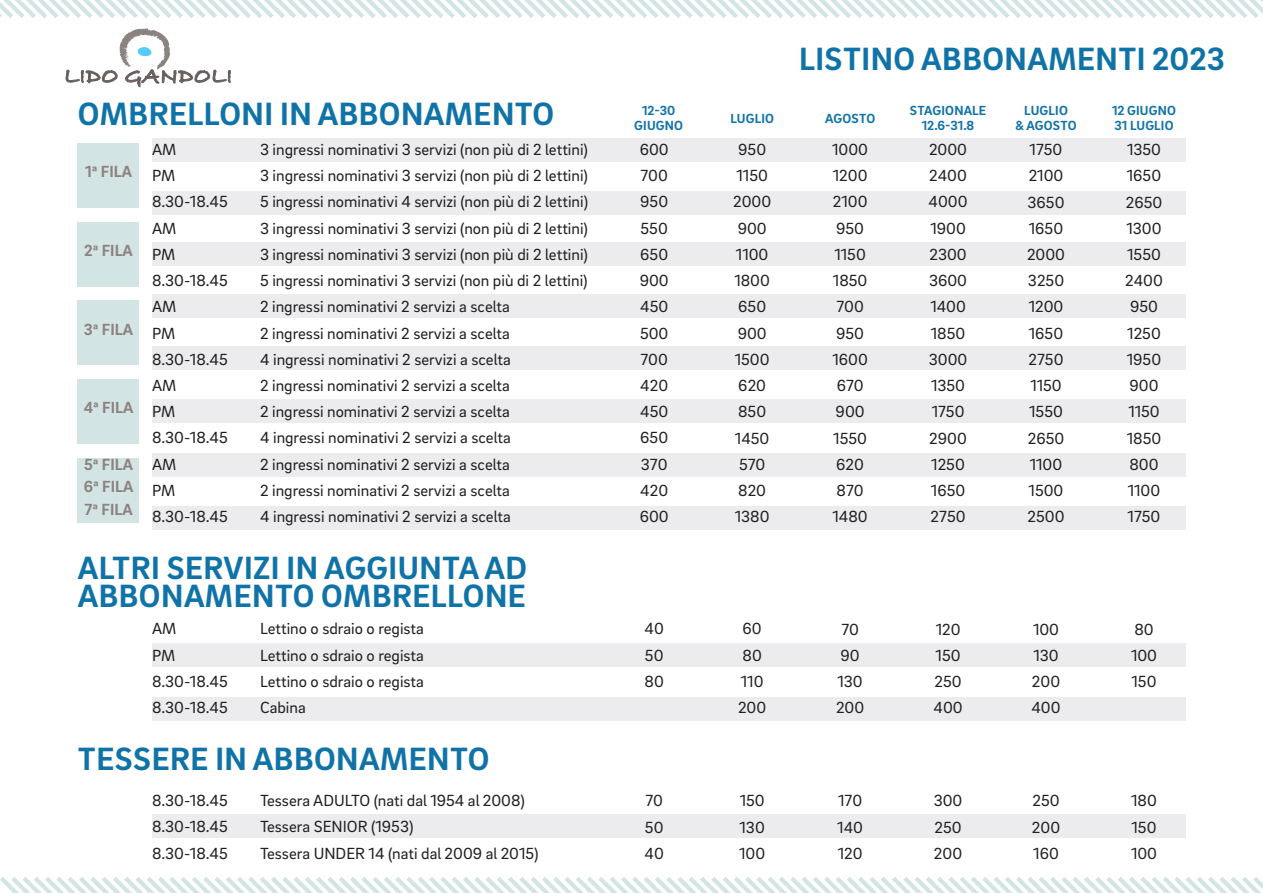
<style>
.page{position:relative;width:1263px;height:893px;background:#fff}
.page>*{position:absolute;margin:0;border:0;box-sizing:border-box;transform-origin:0 0}
.t1{font:700 33px/28.5px "Brix Sans";letter-spacing:.015em;color:#1073a8}
.t2{font:16.5px/26.2px "Brix Sans";color:#231f20;text-align:justify}
.t3{font:700 16.5px/22.5px "Brix Sans";color:#8c827f;text-align:justify}
.t4{font:700 13.5px/15px "Brix Sans";letter-spacing:.015em;color:#1073a8;text-align:center}
</style>
<div class="page">
<div style="left:152px;top:138px;width:1033px;height:24px;background:#ececee"></div>
<div style="left:152px;top:191px;width:1033px;height:24px;background:#ececee"></div>
<div style="left:152px;top:242px;width:1033px;height:24px;background:#ececee"></div>
<div style="left:152px;top:294px;width:1033px;height:24px;background:#ececee"></div>
<div style="left:152px;top:346px;width:1033px;height:24px;background:#ececee"></div>
<div style="left:152px;top:400px;width:1033px;height:23px;background:#ececee"></div>
<div style="left:152px;top:453px;width:1033px;height:23px;background:#ececee"></div>
<div style="left:152px;top:506px;width:1033px;height:23px;background:#ececee"></div>
<div style="left:152px;top:643px;width:1033px;height:24px;background:#ececee"></div>
<div style="left:152px;top:697px;width:1033px;height:23px;background:#ececee"></div>
<div style="left:152px;top:814px;width:1033px;height:24px;background:#ececee"></div>
<svg style="left:0;top:877px;width:1263px;height:16px"></svg>
<div style="left:78px;top:143px;width:61px;height:65px;background:#d3e4e4"></div>
<div style="left:78px;top:222px;width:61px;height:64px;background:#d3e4e4"></div>
<div style="left:78px;top:300px;width:61px;height:65px;background:#d3e4e4"></div>
<div style="left:78px;top:379px;width:61px;height:65px;background:#d3e4e4"></div>
<div style="left:78px;top:458px;width:61px;height:64px;background:#d3e4e4"></div>
<svg style="left:0;top:0;width:1263px;height:87px"></svg>
<h1 class="t1" style="left:78px;top:98px;width:478px">OMBRELLONI IN ABBONAMENTO</h1>
<p class="t3" style="left:85px;top:160px;width:48px">1ª FILA</p>
<p class="t3" style="left:84px;top:238px;width:50px">2ª FILA</p>
<p class="t3" style="left:84px;top:317px;width:51px">3ª FILA</p>
<p class="t3" style="left:84px;top:396px;width:51px">4ª FILA</p>
<p class="t3" style="left:84px;top:452px;width:51px">5ª FILA 6ª FILA 7ª FILA</p>
<p class="t2" style="left:152px;top:135px;width:26px">AM</p>
<p class="t2" style="left:260px;top:135px;width:329px">3 ingressi nominativi 3 servizi (non più di 2 lettini)</p>
<p class="t2" style="left:152px;top:162px;width:25px">PM</p>
<p class="t2" style="left:260px;top:162px;width:329px">3 ingressi nominativi 3 servizi (non più di 2 lettini)</p>
<p class="t2" style="left:152px;top:188px;width:77px">8.30-18.45</p>
<p class="t2" style="left:260px;top:188px;width:330px">5 ingressi nominativi 4 servizi (non più di 2 lettini)</p>
<p class="t2" style="left:152px;top:214px;width:26px">AM</p>
<p class="t2" style="left:260px;top:214px;width:329px">3 ingressi nominativi 3 servizi (non più di 2 lettini)</p>
<p class="t2" style="left:152px;top:240px;width:25px">PM</p>
<p class="t2" style="left:260px;top:240px;width:329px">3 ingressi nominativi 3 servizi (non più di 2 lettini)</p>
<p class="t2" style="left:152px;top:267px;width:77px">8.30-18.45</p>
<p class="t2" style="left:260px;top:267px;width:329px">5 ingressi nominativi 3 servizi (non più di 2 lettini)</p>
<p class="t2" style="left:152px;top:293px;width:26px">AM</p>
<p class="t2" style="left:260px;top:293px;width:251px">2 ingressi nominativi 2 servizi a scelta</p>
<p class="t2" style="left:152px;top:319px;width:25px">PM</p>
<p class="t2" style="left:260px;top:319px;width:251px">2 ingressi nominativi 2 servizi a scelta</p>
<p class="t2" style="left:152px;top:345px;width:77px">8.30-18.45</p>
<p class="t2" style="left:260px;top:345px;width:252px">4 ingressi nominativi 2 servizi a scelta</p>
<p class="t2" style="left:152px;top:372px;width:26px">AM</p>
<p class="t2" style="left:260px;top:372px;width:251px">2 ingressi nominativi 2 servizi a scelta</p>
<p class="t2" style="left:152px;top:398px;width:25px">PM</p>
<p class="t2" style="left:260px;top:398px;width:251px">2 ingressi nominativi 2 servizi a scelta</p>
<p class="t2" style="left:152px;top:424px;width:77px">8.30-18.45</p>
<p class="t2" style="left:260px;top:424px;width:252px">4 ingressi nominativi 2 servizi a scelta</p>
<p class="t2" style="left:152px;top:450px;width:26px">AM</p>
<p class="t2" style="left:260px;top:450px;width:251px">2 ingressi nominativi 2 servizi a scelta</p>
<p class="t2" style="left:152px;top:476px;width:25px">PM</p>
<p class="t2" style="left:260px;top:476px;width:251px">2 ingressi nominativi 2 servizi a scelta</p>
<p class="t2" style="left:152px;top:503px;width:77px">8.30-18.45</p>
<p class="t2" style="left:260px;top:503px;width:252px">4 ingressi nominativi 2 servizi a scelta</p>
<h1 class="t1" style="left:78px;top:552px;width:450px">ALTRI SERVIZI IN AGGIUNTA AD<br>ABBONAMENTO OMBRELLONE</h1>
<p class="t2" style="left:152px;top:615px;width:26px">AM</p>
<p class="t2" style="left:260px;top:615px;width:165px">Lettino o sdraio o regista</p>
<p class="t2" style="left:152px;top:641px;width:25px">PM</p>
<p class="t2" style="left:260px;top:641px;width:165px">Lettino o sdraio o regista</p>
<p class="t2" style="left:152px;top:668px;width:77px">8.30-18.45</p>
<p class="t2" style="left:260px;top:668px;width:165px">Lettino o sdraio o regista</p>
<p class="t2" style="left:152px;top:694px;width:77px">8.30-18.45</p>
<p class="t2" style="left:260px;top:694px;width:47px">Cabina</p>
<h1 class="t1" style="left:78px;top:743px;width:413px">TESSERE IN ABBONAMENTO</h1>
<p class="t2" style="left:152px;top:787px;width:77px">8.30-18.45</p>
<p class="t2" style="left:260px;top:787px;width:266px">Tessera ADULTO (nati dal 1954 al 2008)</p>
<p class="t2" style="left:152px;top:813px;width:77px">8.30-18.45</p>
<p class="t2" style="left:260px;top:813px;width:155px">Tessera SENIOR (1953)</p>
<p class="t2" style="left:152px;top:839px;width:77px">8.30-18.45</p>
<p class="t2" style="left:260px;top:839px;width:280px">Tessera UNDER 14 (nati dal 2009 al 2015)</p>
<h1 class="t1" style="left:799px;top:43px;width:427px">LISTINO ABBONAMENTI 2023</h1>
<p class="t4" style="left:634px;top:102px;width:50px">12-30<br>GIUGNO</p>
<p class="t4" style="left:730px;top:110px;width:45px">LUGLIO</p>
<p class="t4" style="left:825px;top:110px;width:52px">AGOSTO</p>
<p class="t4" style="left:910px;top:102px;width:78px">STAGIONALE<br>12.6-31.8</p>
<p class="t4" style="left:1015px;top:102px;width:63px">LUGLIO<br>&amp; AGOSTO</p>
<p class="t4" style="left:1112px;top:102px;width:66px;text-align:left">12 GIUGNO<br>31 LUGLIO</p>
<p class="t2" style="left:640px;top:136px;width:31px">600<br>700<br>950<br>550<br>650<br>900<br>450<br>500<br>700<br>420<br>450<br>650<br>370<br>420<br>600</p>
<p class="t2" style="left:644px;top:615px;width:21px">40<br>50<br>80</p>
<p class="t2" style="left:644px;top:787px;width:21px">70<br>50<br>40</p>
<p class="t2" style="left:733px;top:136px;width:40px;text-align:center">950<br>1150<br>2000<br>900<br>1100<br>1800<br>650<br>900<br>1500<br>620<br>850<br>1450<br>570<br>820<br>1380</p>
<p class="t2" style="left:738px;top:615px;width:30px;text-align:left">60<br>80<br>110<br>200</p>
<p class="t2" style="left:739px;top:787px;width:28px">150<br>130<br>100</p>
<p class="t2" style="left:832px;top:136px;width:37px;text-align:left">1000<br>1200<br>2100<br>950<br>1150<br>1850<br>700<br>950<br>1600<br>670<br>900<br>1550<br>620<br>870<br>1480</p>
<p class="t2" style="left:836px;top:615px;width:30px;text-align:center">70<br>90<br>130<br>200</p>
<p class="t2" style="left:837px;top:787px;width:27px">170<br>140<br>120</p>
<p class="t2" style="left:928px;top:136px;width:41px;text-align:left">2000<br>2400<br>4000<br>1900<br>2300<br>3600<br>1400<br>1850<br>3000<br>1350<br>1750<br>2900<br>1250<br>1650<br>2750</p>
<p class="t2" style="left:933px;top:615px;width:31px;text-align:left">120<br>150<br>250<br>400</p>
<p class="t2" style="left:934px;top:787px;width:30px">300<br>250<br>200</p>
<p class="t2" style="left:1027px;top:136px;width:40px;text-align:left">1750<br>2100<br>3650<br>1650<br>2000<br>3250<br>1200<br>1650<br>2750<br>1150<br>1550<br>2650<br>1100<br>1500<br>2500</p>
<p class="t2" style="left:1031px;top:615px;width:31px">100<br>130<br>200<br>400</p>
<p class="t2" style="left:1032px;top:787px;width:30px">250<br>200<br>160</p>
<p class="t2" style="left:1125px;top:136px;width:39px;text-align:left">1350<br>1650<br>2650<br>1300<br>1550<br>2400<br>950<br>1250<br>1950<br>900<br>1150<br>1850<br>800<br>1100<br>1750</p>
<p class="t2" style="left:1131px;top:615px;width:28px;text-align:left">80<br>100<br>150</p>
<p class="t2" style="left:1131px;top:787px;width:28px">180<br>150<br>100</p>
</div>
